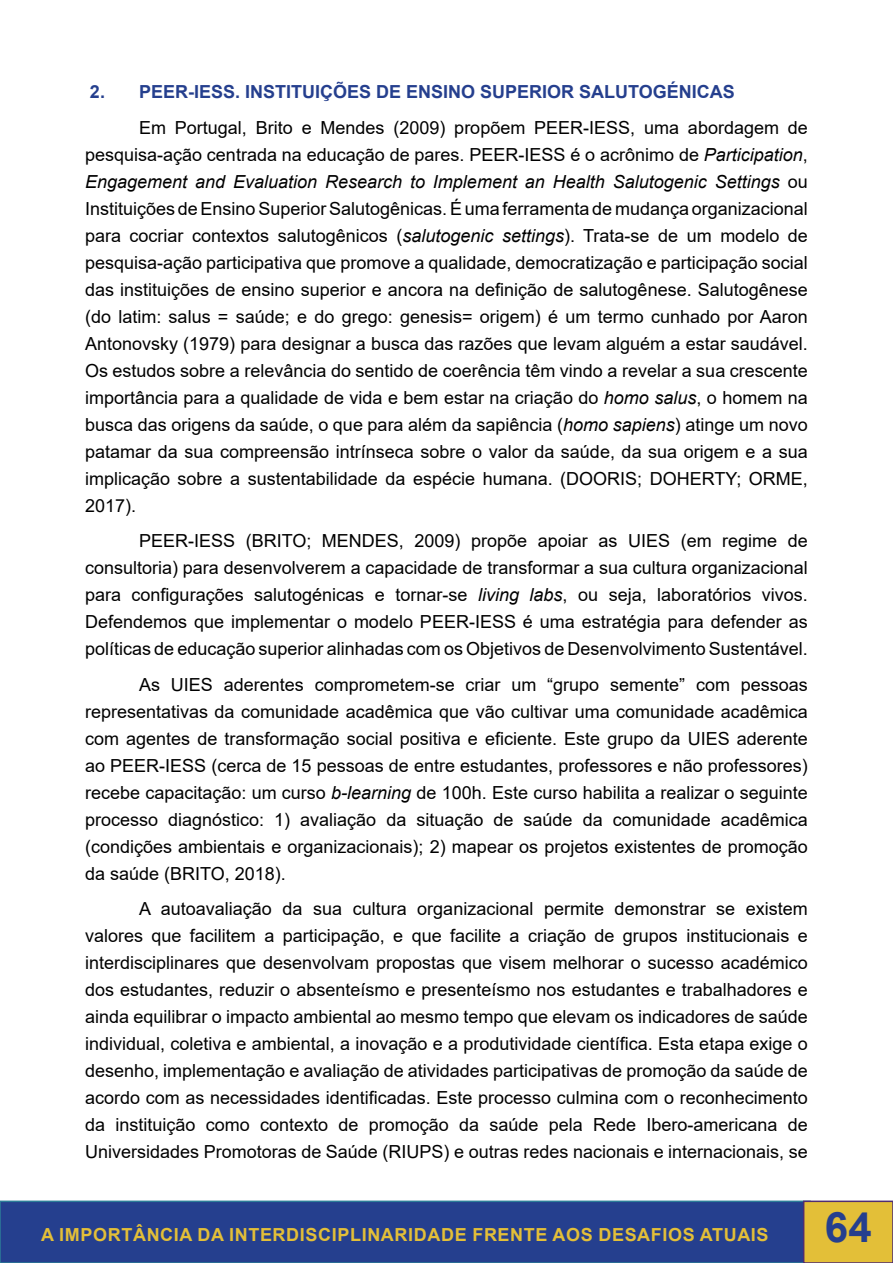
<style>
.page{position:relative;width:893px;height:1263px;background:#fff}
.page>*{position:absolute;margin:0;border:0;box-sizing:border-box;transform-origin:0 0}
.t1{font:700 42px "Arial";color:#253f8e}
.t2{font:18px/27px "Arial";color:#000;text-align:justify}
.t3{font:700 18px "Arial";letter-spacing:.035em;color:#e3bf38}
.List_Paragraph{font:700 18px "Arial";color:#253f8e}
.s1{font-style:italic}
</style>
<div class="page">
<div style="left:0;top:1200px;width:811px;height:63px;background:#253f8e;border:2px solid #2c7d98"></div>
<div style="left:803px;top:1200px;width:90px;height:63px;background:#e3bf38;border:2px solid #502d71"></div>
<p class="List_Paragraph" style="left:90px;top:79px;width:646px">2. PEER-IESS. INSTITUIÇÕES DE ENSINO SUPERIOR SALUTOGÉNICAS</p>
<p class="t2" style="left:85px;top:114px;width:724px;text-indent:54px">Em Portugal, Brito e Mendes (2009) propõem PEER-IESS, uma abordagem de pesquisa-ação centrada na educação de pares. PEER-IESS é o acrônimo de <span class="s1">Participation</span>, <span class="s1">Engagement and Evaluation Research to Implement an Health Salutogenic Settings</span> ou Instituições de Ensino Superior Salutogênicas. É uma ferramenta de mudança organizacional para cocriar contextos salutogênicos (<span class="s1">salutogenic settings</span>). Trata-se de um modelo de pesquisa-ação participativa que promove a qualidade, democratização e participação social das instituições de ensino superior e ancora na definição de salutogênese. Salutogênese (do latim: salus = saúde; e do grego: genesis= origem) é um termo cunhado por Aaron Antonovsky (1979) para designar a busca das razões que levam alguém a estar saudável.<br>Os estudos sobre a relevância do sentido de coerência têm vindo a revelar a sua crescente importância para a qualidade de vida e bem estar na criação do <span class="s1">homo salus</span>, o homem na busca das origens da saúde, o que para além da sapiência (<span class="s1">homo sapiens</span>) atinge um novo patamar da sua compreensão intrínseca sobre o valor da saúde, da sua origem e a sua implicação sobre a sustentabilidade da espécie humana. (DOORIS; DOHERTY; ORME, 2017).</p>
<p class="t2" style="left:85px;top:527px;width:724px;text-indent:54px">PEER-IESS (BRITO; MENDES, 2009) propõe apoiar as UIES (em regime de consultoria) para desenvolverem a capacidade de transformar a sua cultura organizacional para configurações salutogénicas e tornar-se <span class="s1">living labs</span>, ou seja, laboratórios vivos.<br>Defendemos que implementar o modelo PEER-IESS é uma estratégia para defender as políticas de educação superior alinhadas com os Objetivos de Desenvolvimento Sustentável.</p>
<p class="t2" style="left:85px;top:671px;width:724px;text-indent:54px">As UIES aderentes comprometem-se criar um “grupo semente” com pessoas representativas da comunidade acadêmica que vão cultivar uma comunidade acadêmica com agentes de transformação social positiva e eficiente. Este grupo da UIES aderente ao PEER-IESS (cerca de 15 pessoas de entre estudantes, professores e não professores) recebe capacitação: um curso <span class="s1">b-learning</span> de 100h. Este curso habilita a realizar o seguinte processo diagnóstico: 1) avaliação da situação de saúde da comunidade acadêmica (condições ambientais e organizacionais); 2) mapear os projetos existentes de promoção da saúde (BRITO, 2018).</p>
<p class="t2" style="left:85px;top:895px;width:724px;text-indent:54px">A autoavaliação da sua cultura organizacional permite demonstrar se existem valores que facilitem a participação, e que facilite a criação de grupos institucionais e interdisciplinares que desenvolvam propostas que visem melhorar o sucesso académico dos estudantes, reduzir o absenteísmo e presenteísmo nos estudantes e trabalhadores e ainda equilibrar o impacto ambiental ao mesmo tempo que elevam os indicadores de saúde individual, coletiva e ambiental, a inovação e a produtividade científica. Esta etapa exige o desenho, implementação e avaliação de atividades participativas de promoção da saúde de acordo com as necessidades identificadas. Este processo culmina com o reconhecimento da instituição como contexto de promoção da saúde pela Rede Ibero-americana de Universidades Promotoras de Saúde (RIUPS) e outras redes nacionais e internacionais, se</p>
<p class="t3" style="left:41px;top:1222px;width:729px">A IMPORTÂNCIA DA INTERDISCIPLINARIDADE FRENTE AOS DESAFIOS ATUAIS</p>
<h1 class="t1" style="left:825px;top:1198px;width:48px">64</h1>
</div>
